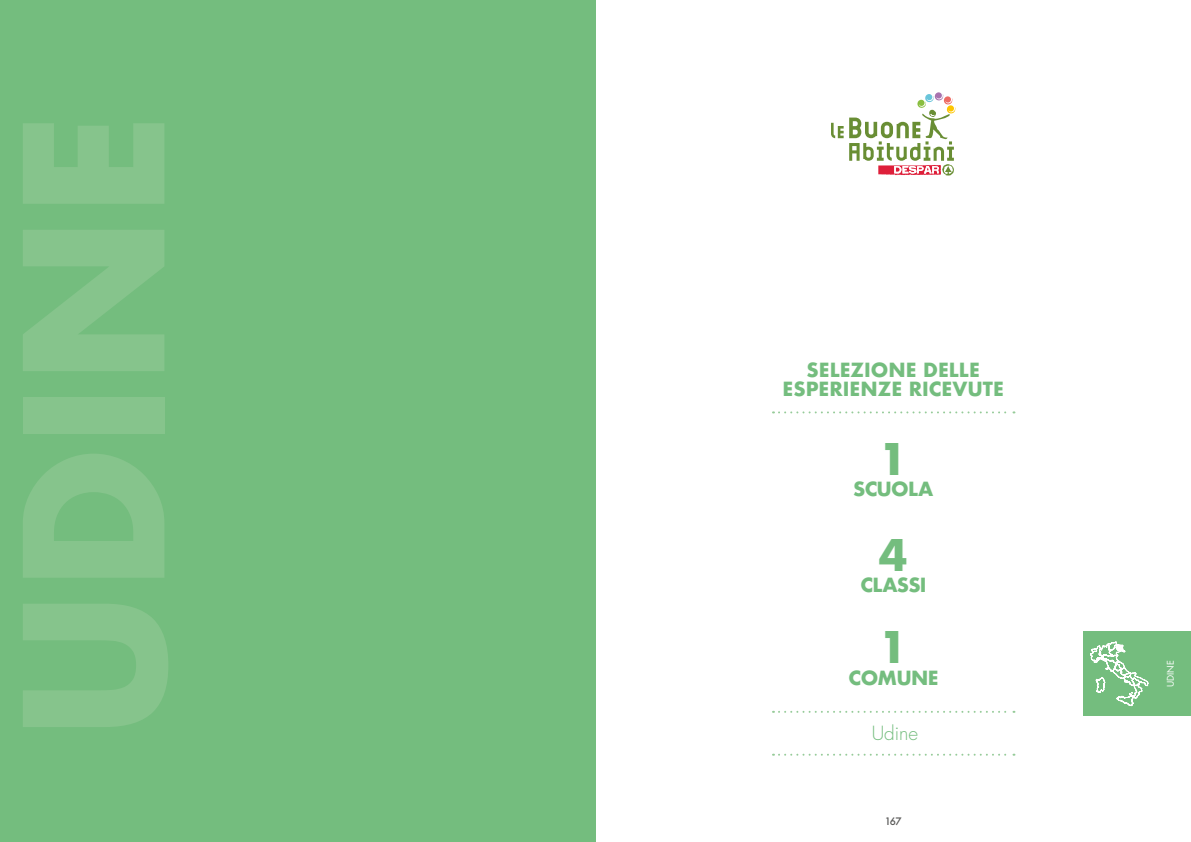
<style>
.page{position:relative;width:1191px;height:842px;background:#fff}
.page>*{position:absolute;margin:0;border:0;box-sizing:border-box;transform-origin:0 0}
.t1{font:700 42.4px/92.5px "Futura";color:#74bd7e}
.t2{font:700 19px/19px "Futura";color:#74bd7e;text-align:center}
.t3{font:300 19px "Futura";color:#74bd7e}
.t4{font:500 10px "Futura";color:#575756}
.t5{font:9px "Futura";color:#fff}
</style>
<div class="page">
<div style="left:1083px;top:632px;width:108px;height:84px;background:#74bd7e"></div>
<svg style="left:1090px;top:641px;width:58px;height:65px"></svg>
<svg style="left:831px;top:123px;width:12px;height:15px"></svg>
<svg style="left:849px;top:92px;width:106px;height:84px"></svg>
<svg style="left:773px;top:411px;width:241px;height:2px"></svg>
<svg style="left:773px;top:754px;width:241px;height:2px"></svg>
<svg style="left:773px;top:711px;width:241px;height:2px"></svg>
<div style="left:0;top:0;width:595px;height:842px;background:#74bd7e"></div>
<p class="t2" style="left:782px;top:360px;width:223px">SELEZIONE DELLE<br>ESPERIENZE RICEVUTE</p>
<h1 class="t1" style="left:878px;top:413px;width:30px">1</h1>
<p class="t2" style="left:853px;top:479px;width:82px">SCUOLA</p>
<h1 class="t1" style="left:878px;top:508px;width:30px">4<br>1</h1>
<p class="t2" style="left:860px;top:576px;width:68px">CLASSI</p>
<p class="t2" style="left:848px;top:668px;width:91px">COMUNE</p>
<p class="t3" style="left:871px;top:721px;width:48px">Udine</p>
<p class="t4" style="left:884px;top:815px;width:19px">167</p>
<p class="t5" style="left:1164px;top:687px;width:28px;rotate:-90deg">UDINE</p>
</div>
